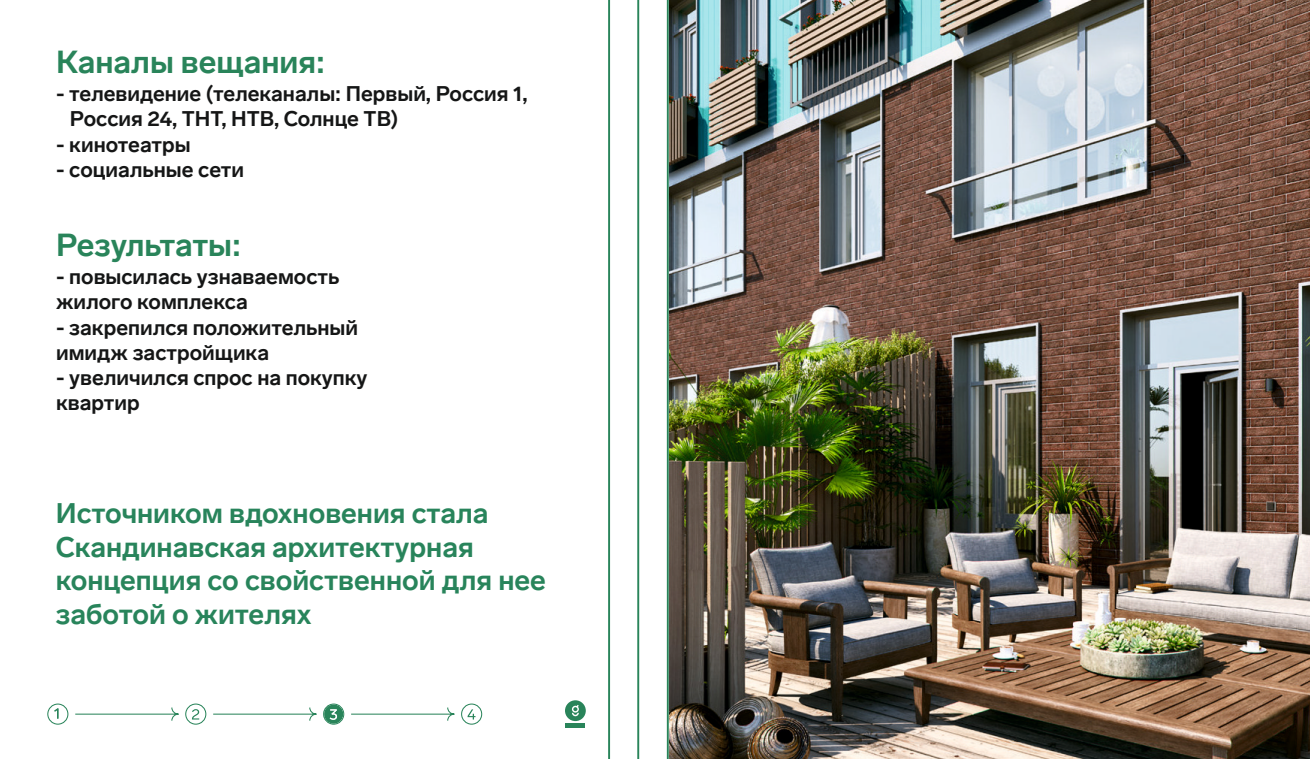
<style>
.page{position:relative;width:1310px;height:759px;background:#fff}
.page>*{position:absolute;margin:0;border:0;box-sizing:border-box;transform-origin:0 0}
.t1{font:700 31.5px "Lab Grotesque";color:#29845a}
.t2{font:700 28px/33.6px "Lab Grotesque";color:#28845b}
.t3{font:700 21px/25.2px "Lab Grotesque";color:#151616}
</style>
<div class="page">
<img style="left:670px;top:0;width:640px;height:759px">
<div style="left:323px;top:704px;width:20px;height:20px;background:#29845a;border-radius:50%"></div>
<div style="left:47px;top:704px;width:21px;height:21px;border:1px solid #29845a;border-radius:50%"></div>
<svg style="left:192px;top:709px;width:7px;height:11px"></svg>
<div style="left:185px;top:704px;width:21px;height:21px;border:1px solid #29845a;border-radius:50%"></div>
<svg style="left:330px;top:709px;width:7px;height:11px"></svg>
<div style="left:323px;top:704px;width:21px;height:21px;border:1px solid #29845a;border-radius:50%"></div>
<svg style="left:75px;top:707px;width:104px;height:14px"></svg>
<svg style="left:213px;top:707px;width:104px;height:14px"></svg>
<svg style="left:351px;top:707px;width:104px;height:14px"></svg>
<svg style="left:467px;top:709px;width:8px;height:11px"></svg>
<svg style="left:54px;top:708px;width:4px;height:11px"></svg>
<div style="left:461px;top:704px;width:21px;height:21px;border:1px solid #29845a;border-radius:50%"></div>
<hr style="left:565px;top:724px;width:20px;height:4px;background:#29845a">
<svg style="left:565px;top:700px;width:21px;height:21px"></svg>
<hr style="left:667px;top:0;width:2px;height:759px;background:#29845a">
<hr style="left:637px;top:0;width:2px;height:759px;background:#29845a">
<hr style="left:608px;top:0;width:2px;height:759px;background:#29845a">
<h1 class="t1" style="left:56px;top:50px;width:270px">Каналы вещания:</h1>
<p class="t3" style="left:70px;top:83px;width:459px;text-indent:-14px">- телевидение (телеканалы: Первый, Россия 1,<br>Россия 24, ТНТ, НТВ, Солнце ТВ)</p>
<p class="t3" style="left:56px;top:134px;width:136px">- кинотеатры</p>
<p class="t3" style="left:56px;top:159px;width:189px">- социальные сети</p>
<h1 class="t1" style="left:56px;top:233px;width:186px">Результаты:</h1>
<p class="t3" style="left:56px;top:266px;width:285px">- повысилась узнаваемость жилого комплекса</p>
<p class="t3" style="left:56px;top:317px;width:303px">- закрепился положительный имидж застройщика</p>
<p class="t3" style="left:56px;top:367px;width:313px">- увеличился спрос на покупку квартир</p>
<h2 class="t2" style="left:56px;top:499px;width:491px">Источником вдохновения стала<br>Скандинавская архитектурная концепция со свойственной для нее заботой о жителях</h2>
</div>
